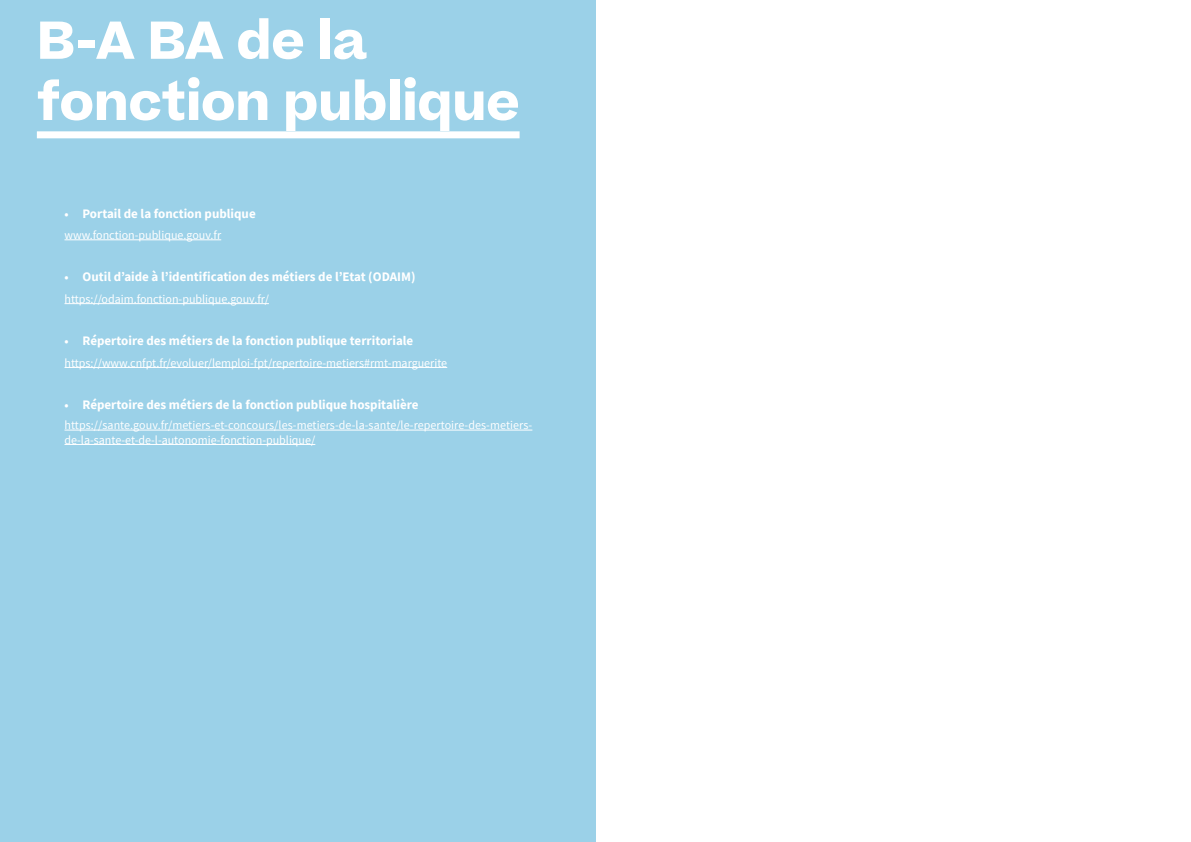
<style>
.page{position:relative;width:1191px;height:842px;background:#fff}
.page>*{position:absolute;margin:0;border:0;box-sizing:border-box;transform-origin:0 0}
.t1{font:700 51px/61.2px "Beatrice";letter-spacing:-.01em;color:#fff}
.t2{font:700 13px "Source Sans Pro";color:#fff}
.t3{font:12px/14.4px "Source Sans Pro";color:#fff}
.s1{font-size:12px}
</style>
<div class="page">
<div style="left:0;top:0;width:595px;height:842px;background:#9bd1e8"></div>
<div style="left:37px;top:131px;width:482px;height:7px;background:#fff"></div>
<hr style="left:64px;top:239px;width:157px;height:1px;background:#fff">
<hr style="left:64px;top:303px;width:205px;height:1px;background:#fff">
<hr style="left:64px;top:367px;width:383px;height:1px;background:#fff">
<hr style="left:64px;top:430px;width:468px;height:1px;background:#fff">
<hr style="left:64px;top:444px;width:251px;height:1px;background:#fff">
<h1 class="t1" style="left:37px;top:10px;width:484px">B-A BA de la fonction publique</h1>
<p class="t2" style="left:64px;top:205px;width:193px"><span class="s1">•</span> Portail de la fonction publique</p>
<p class="t3" style="left:64px;top:228px;width:158px">www.fonction-publique.gouv.fr</p>
<p class="t2" style="left:64px;top:268px;width:352px"><span class="s1">•</span> Outil d’aide à l’identification des métiers de l’Etat (ODAIM)</p>
<p class="t3" style="left:64px;top:291px;width:206px">https://odaim.fonction-publique.gouv.fr/</p>
<p class="t2" style="left:64px;top:332px;width:350px"><span class="s1">•</span> Répertoire des métiers de la fonction publique territoriale</p>
<p class="t3" style="left:64px;top:355px;width:384px">https://www.cnfpt.fr/evoluer/lemploi-fpt/repertoire-metiers#rmt-marguerite</p>
<p class="t2" style="left:64px;top:396px;width:356px"><span class="s1">•</span> Répertoire des métiers de la fonction publique hospitalière</p>
<p class="t3" style="left:64px;top:418px;width:469px">https://sante.gouv.fr/metiers-et-concours/les-metiers-de-la-sante/le-repertoire-des-metiers&shy;de-la-sante-et-de-l-autonomie-fonction-publique/</p>
</div>
